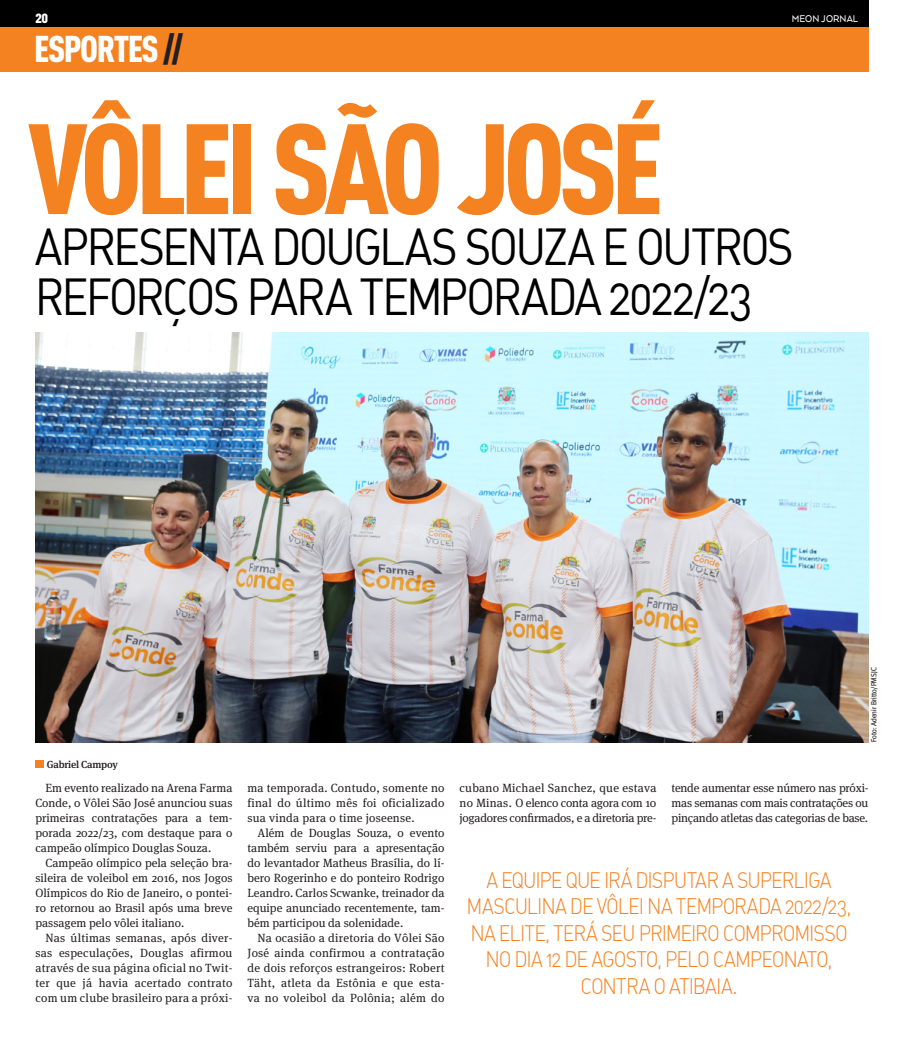
<style>
.page{position:relative;width:904px;height:1053px;background:#fff}
.page>*{position:absolute;margin:0;border:0;box-sizing:border-box;transform-origin:0 0}
.t1{font:126.12px "DIN Cond Black Alternate";letter-spacing:-.055em;color:#f58220}
.t2{font:50.88px/49.9px "DIN Alternate";letter-spacing:-.06em;color:#000;scale:.89 1}
.t3{font:36.75px "DIN Cond Black Alternate";letter-spacing:-.04em;color:#fff}
.t4{font:300 22px "DIN Alternate";letter-spacing:-.05em;color:#f58220;scale:.89 1}
.t5{font:15.75px "DIN Cond Black Alternate";color:#fff}
.t6{font:11.88px/15px "Meta Serif OT";color:#231f20;text-align:justify}
.t7{font:500 11.25px "Arquitecta";letter-spacing:.01em;color:#fff;scale:.89 1}
.t8{font:500 10.25px "Meta Serif OT";letter-spacing:-.02em;color:#231f20}
.t9{font:7.5px "Meta Headline OT";letter-spacing:.015em;color:#231f20}
.s1{color:#231f20}
</style>
<div class="page">
<div style="left:0;top:4px;width:868px;height:67px;background:#f58220"></div>
<div style="left:0;top:0;width:868px;height:27px;background:#000"></div>
<img style="left:35px;top:332px;width:833px;height:410px">
<div style="left:35px;top:759px;width:9px;height:8px;background:#f58220"></div>
<h3 class="t5" style="left:35px;top:8px;width:14px">20</h3>
<p class="t7" style="left:792px;top:12px;width:76px">MEON JORNAL</p>
<p class="t3" style="left:34px;top:26px;width:151px">ESPORTES <span class="s1">//</span></p>
<p class="t1" style="left:28px;top:90px;width:637px">VÔLEI SÃO JOSÉ</p>
<p class="t2" style="left:35px;top:221px;width:854px">APRESENTA DOUGLAS SOUZA E OUTROS<br>REFORÇOS PARA TEMPORADA 2022/23</p>
<p class="t8" style="left:47px;top:757px;width:72px">Gabriel Campoy</p>
<p class="t9" style="left:869px;top:742px;width:76px;rotate:-90deg">Foto: Adenir Britto/PMSJC</p>
<p class="t6" style="left:35px;top:779px;width:198px;text-indent:10px">Em evento realizado na Arena Farma Conde, o Vôlei São José anunciou suas primeiras contratações para a tem&shy;porada 2022/23, com destaque para o campeão olímpico Douglas Souza.</p>
<p class="t6" style="left:35px;top:854px;width:198px;text-indent:10px">Campeão olímpico pela seleção bra&shy;sileira de voleibol em 2016, nos Jogos Olímpicos do Rio de Janeiro, o pontei&shy;ro retornou ao Brasil após uma breve passagem pelo vôlei italiano.</p>
<p class="t6" style="left:35px;top:929px;width:198px;text-indent:10px">Nas últimas semanas, após diver&shy;sas especulações, Douglas afirmou através de sua página oficial no Twit&shy;ter que já havia acertado contrato com um clube brasileiro para a próxi-</p>
<p class="t6" style="left:247px;top:779px;width:198px">ma temporada. Contudo, somente no final do último mês foi oficializado sua vinda para o time joseense.</p>
<p class="t6" style="left:247px;top:824px;width:198px;text-indent:10px">Além de Douglas Souza, o evento também serviu para a apresentação do levantador Matheus Brasília, do lí&shy;bero Rogerinho e do ponteiro Rodrigo Leandro. Carlos Scwanke, treinador da equipe anunciado recentemente, tam&shy;bém participou da solenidade.</p>
<p class="t6" style="left:247px;top:929px;width:198px;text-indent:10px">Na ocasião a diretoria do Vôlei São José ainda confirmou a contratação de dois reforços estrangeiros: Robert Täht, atleta da Estônia e que esta&shy;va no voleibol da Polônia; além do</p>
<p class="t6" style="left:459px;top:779px;width:198px">cubano Michael Sanchez, que estava no Minas. O elenco conta agora com 10 jogadores confirmados, e a diretoria pre-</p>
<p class="t6" style="left:671px;top:779px;width:198px">tende aumentar esse número nas próxi&shy;mas semanas com mais contratações ou pinçando atletas das categorias de base.</p>
<p class="t4" style="left:486px;top:866px;width:389px">A EQUIPE QUE IRÁ DISPUTAR A SUPERLIGA</p>
<p class="t4" style="left:466px;top:892px;width:434px">MASCULINA DE VÔLEI NA TEMPORADA 2022/23,</p>
<p class="t4" style="left:470px;top:919px;width:425px">NA ELITE, TERÁ SEU PRIMEIRO COMPROMISSO</p>
<p class="t4" style="left:485px;top:945px;width:391px">NO DIA 12 DE AGOSTO, PELO CAMPEONATO,</p>
<p class="t4" style="left:580px;top:972px;width:178px">CONTRA O ATIBAIA.</p>
</div>
